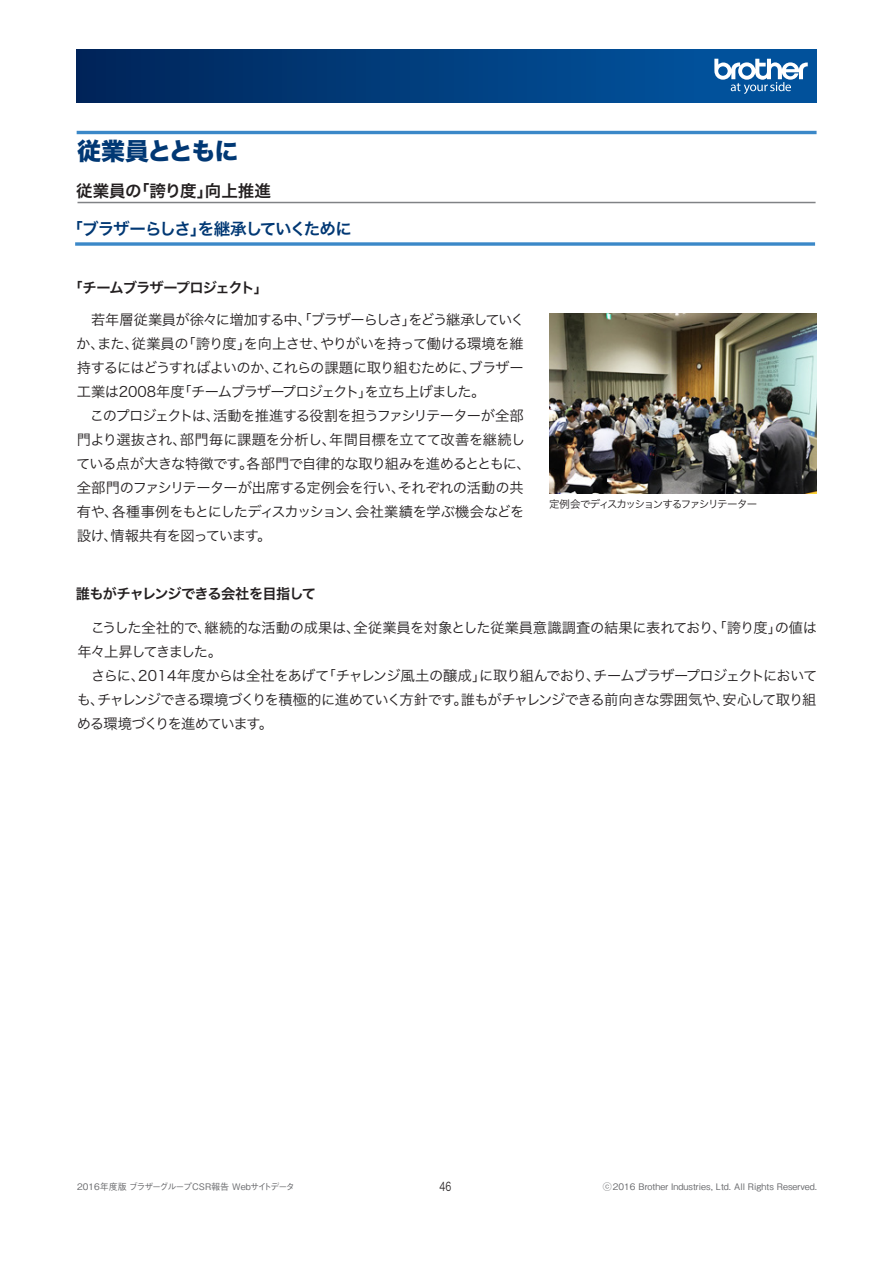
<style>
.page{position:relative;width:893px;height:1263px;background:#fff}
.page>*{position:absolute;margin:0;border:0;box-sizing:border-box;transform-origin:0 0}
.t1{font:24px "Hira Kaku Std W8";letter-spacing:-.055em;color:#013874}
.t2{font:16.5px "Hira Kaku Pro W6";letter-spacing:-.06em;color:#013874}
.t3{font:16.5px "Hira Kaku Pro W6";letter-spacing:-.005em;color:#231f20}
.t4{font:14.25px/24px "Hira Kaku Pro W3";letter-spacing:-.045em;color:#231f20}
.t5{font:14.25px "Hira Kaku Pro W6";letter-spacing:-.07em;color:#231f20}
.t6{font:12px "Hira Kaku Pro W3";color:#231f20;scale:.75 1}
.t7{font:10.5px "Hira Kaku Pro W3";letter-spacing:-.125em;color:#231f20}
.t8{font:500 9px "Gothic BBB Pro";color:#6c6d70}
.t9{font:500 9px "Gothic BBB Pro";letter-spacing:-.03em;color:#6c6d70}
</style>
<div class="page">
<div style="left:76px;top:50px;width:741px;height:52px;background:linear-gradient(to right,#00265a,#0258a4)"></div>
<svg style="left:714px;top:59px;width:94px;height:35px"></svg>
<hr style="left:77px;top:131px;width:739px;height:3px;background:#3b88c8">
<hr style="left:78px;top:202px;width:738px;height:1px;background:#808285">
<svg style="left:75px;top:242px;width:740px;height:4px;background:#5799d0"></svg>
<img style="left:549px;top:313px;width:267px;height:180px">
<p class="t1" style="left:77px;top:137px;width:163px">従業員とともに</p>
<p class="t3" style="left:76px;top:176px;width:196px">従業員の「誇り度」向上推進</p>
<p class="t2" style="left:67px;top:213px;width:287px">「ブラザーらしさ」を継承していくために</p>
<p class="t5" style="left:69px;top:275px;width:201px">「チームブラザープロジェクト」</p>
<p class="t4" style="left:76px;top:306px;width:456px">　若年層従業員が徐々に増加する中、「ブラザーらしさ」をどう継承していくか、また、従業員の「誇り度」を向上させ、やりがいを持って働ける環境を維持するにはどうすればよいのか、これらの課題に取り組むために、ブラザー工業は2008年度「チームブラザープロジェクト」を立ち上げました。<br>　このプロジェクトは、活動を推進する役割を担うファシリテーターが全部門より選抜され、部門毎に課題を分析し、年間目標を立てて改善を継続している点が大きな特徴です。各部門で自律的な取り組みを進めるとともに、全部門のファシリテーターが出席する定例会を行い、それぞれの活動の共有や、各種事例をもとにしたディスカッション、会社業績を学ぶ機会などを設け、情報共有を図っています。</p>
<p class="t7" style="left:549px;top:495px;width:210px">定例会でディスカッションするファシリテーター</p>
<p class="t5" style="left:76px;top:580px;width:242px">誰もがチャレンジできる会社を目指して</p>
<p class="t4" style="left:77px;top:615px;width:742px">　こうした全社的で、継続的な活動の成果は、全従業員を対象とした従業員意識調査の結果に表れており、「誇り度」の値は年々上昇してきました。<br>　さらに、2014年度からは全社をあげて「チャレンジ風土の醸成」に取り組んでおり、チームブラザープロジェクトにおいても、チャレンジできる環境づくりを積極的に進めていく方針です。誰もがチャレンジできる前向きな雰囲気や、安心して取り組める環境づくりを進めています。</p>
<p class="t9" style="left:77px;top:1180px;width:219px">2016年度版 ブラザーグループCSR報告 Webサイトデータ</p>
<p class="t6" style="left:440px;top:1175px;width:17px">46</p>
<p class="t8" style="left:603px;top:1180px;width:216px">ⓒ2016 Brother Industries, Ltd. All Rights Reserved.</p>
</div>
